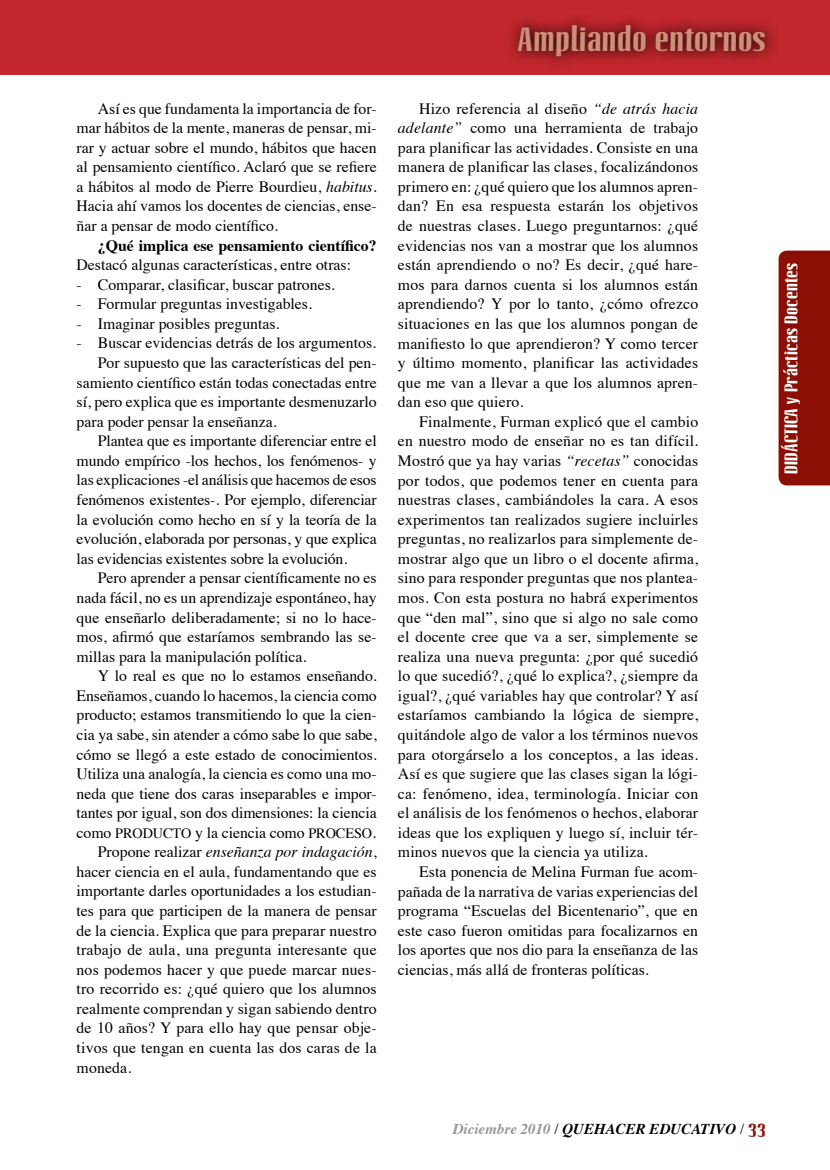
<style>
.page{position:relative;width:830px;height:1170px;background:#fff}
.page>*{position:absolute;margin:0;border:0;box-sizing:border-box;transform-origin:0 0}
.t1{font:700 33px "Linotype Octane";color:#cd8f79}
.t2{font:700 18px "Linotype Octane";color:#fff}
.t3{font:15.75px/19.5px "Times";color:#000;text-align:justify}
.t4{font:italic 15.75px "Times";color:#000}
.t5{font:700 15.75px "Times";color:#000}
.t6{font:italic 700 15px "Times";color:#000}
.s1{font-style:italic}
.s2{font-size:14.25px}
.s3{font-style:normal}
.s4{color:#939598}
.s5{font-weight:400;font-style:normal}
.s6{font-family:"Linotype Octane";font-style:normal;font-size:18px;color:#8b0f04}
</style>
<div class="page">
<div style="left:778px;top:250px;width:51px;height:235px;background:#8b0f04"></div>
<div style="left:0;top:0;width:829px;height:74px;background:#c1272d"></div>
<svg style="left:511px;top:18px;width:263px;height:46px"></svg>
<p class="t3" style="left:77px;top:97px;width:301px;text-indent:21px">Así es que fundamenta la importancia de for&shy;mar hábitos de la mente, maneras de pensar, mi&shy;rar y actuar sobre el mundo, hábitos que hacen al pensamiento científico. Aclaró que se refiere a hábitos al modo de Pierre Bourdieu, <span class="s1">habitus</span>.<br>Hacia ahí vamos los docentes de ciencias, ense&shy;ñar a pensar de modo científico.</p>
<p class="t5" style="left:98px;top:230px;width:280px">¿Qué implica ese pensamiento científico?</p>
<p class="t3" style="left:77px;top:254px;width:276px">Destacó algunas características, entre otras:</p>
<p class="t3" style="left:77px;top:273px;width:259px">- Comparar, clasificar, buscar patrones.</p>
<p class="t3" style="left:77px;top:293px;width:237px">- Formular preguntas investigables.</p>
<p class="t3" style="left:77px;top:312px;width:204px">- Imaginar posibles preguntas.</p>
<p class="t3" style="left:77px;top:332px;width:301px">- Buscar evidencias detrás de los argumentos.</p>
<p class="t3" style="left:98px;top:351px;width:280px">Por supuesto que las características del pen-</p>
<p class="t3" style="left:77px;top:371px;width:301px">samiento científico están todas conectadas entre</p>
<p class="t3" style="left:77px;top:391px;width:301px">sí, pero explica que es importante desmenuzarlo</p>
<p class="t3" style="left:77px;top:410px;width:201px">para poder pensar la enseñanza.</p>
<p class="t3" style="left:98px;top:430px;width:280px">Plantea que es importante diferenciar entre el</p>
<p class="t3" style="left:77px;top:449px;width:301px">mundo empírico -los hechos, los fenómenos- y</p>
<p class="t3" style="left:77px;top:469px;width:301px">las explicaciones -el análisis que hacemos de esos</p>
<p class="t3" style="left:77px;top:488px;width:301px">fenómenos existentes-. Por ejemplo, diferenciar</p>
<p class="t3" style="left:77px;top:508px;width:301px">la evolución como hecho en sí y la teoría de la</p>
<p class="t3" style="left:77px;top:527px;width:301px">evolución, elaborada por personas, y que explica</p>
<p class="t3" style="left:77px;top:547px;width:272px">las evidencias existentes sobre la evolución.</p>
<p class="t3" style="left:98px;top:567px;width:280px">Pero aprender a pensar científicamente no es</p>
<p class="t3" style="left:77px;top:586px;width:301px">nada fácil, no es un aprendizaje espontáneo, hay</p>
<p class="t3" style="left:77px;top:606px;width:301px">que enseñarlo deliberadamente; si no lo hace-</p>
<p class="t3" style="left:77px;top:625px;width:301px">mos, afirmó que estaríamos sembrando las se-</p>
<p class="t3" style="left:77px;top:645px;width:231px">millas para la manipulación política.</p>
<p class="t3" style="left:98px;top:664px;width:280px">Y lo real es que no lo estamos enseñando.</p>
<p class="t3" style="left:77px;top:684px;width:301px">Enseñamos, cuando lo hacemos, la ciencia como</p>
<p class="t3" style="left:77px;top:704px;width:301px">producto; estamos transmitiendo lo que la cien-</p>
<p class="t3" style="left:77px;top:723px;width:301px">cia ya sabe, sin atender a cómo sabe lo que sabe,</p>
<p class="t3" style="left:77px;top:743px;width:301px">cómo se llegó a este estado de conocimientos.</p>
<p class="t3" style="left:77px;top:762px;width:301px">Utiliza una analogía, la ciencia es como una mo-</p>
<p class="t3" style="left:77px;top:782px;width:301px">neda que tiene dos caras inseparables e impor-</p>
<p class="t3" style="left:77px;top:801px;width:301px">tantes por igual, son dos dimensiones: la ciencia</p>
<p class="t3" style="left:77px;top:821px;width:301px">como <span class="s2">PRODUCTO</span> y la ciencia como <span class="s2">PROCESO</span>.</p>
<p class="t4" style="left:98px;top:838px;width:280px"><span class="s3">Propone realizar</span> enseñanza por indagación<span class="s3">,</span></p>
<p class="t3" style="left:77px;top:860px;width:301px">hacer ciencia en el aula, fundamentando que es</p>
<p class="t3" style="left:77px;top:880px;width:301px">importante darles oportunidades a los estudian-</p>
<p class="t3" style="left:77px;top:899px;width:301px">tes para que participen de la manera de pensar</p>
<p class="t3" style="left:77px;top:919px;width:301px">de la ciencia. Explica que para preparar nuestro</p>
<p class="t3" style="left:77px;top:938px;width:301px">trabajo de aula, una pregunta interesante que</p>
<p class="t3" style="left:77px;top:958px;width:301px">nos podemos hacer y que puede marcar nues-</p>
<p class="t3" style="left:77px;top:977px;width:301px">tro recorrido es: ¿qué quiero que los alumnos</p>
<p class="t3" style="left:77px;top:997px;width:301px">realmente comprendan y sigan sabiendo dentro</p>
<p class="t3" style="left:77px;top:1016px;width:301px">de 10 años? Y para ello hay que pensar obje-</p>
<p class="t3" style="left:77px;top:1036px;width:301px">tivos que tengan en cuenta las dos caras de la</p>
<p class="t3" style="left:77px;top:1056px;width:56px">moneda.</p>
<h1 class="t1" style="left:517px;top:20px;width:250px">Ampliando entornos</h1>
<p class="t3" style="left:398px;top:97px;width:301px;text-indent:21px">Hizo referencia al diseño <span class="s1">“de atrás hacia adelante”</span> como una herramienta de trabajo para planificar las actividades. Consiste en una manera de planificar las clases, focalizándonos primero en: ¿qué quiero que los alumnos apren&shy;dan? En esa respuesta estarán los objetivos de nuestras clases. Luego preguntarnos: ¿qué evidencias nos van a mostrar que los alumnos están aprendiendo o no? Es decir, ¿qué hare&shy;mos para darnos cuenta si los alumnos están aprendiendo? Y por lo tanto, ¿cómo ofrezco situaciones en las que los alumnos pongan de manifiesto lo que aprendieron? Y como tercer y último momento, planificar las actividades que me van a llevar a que los alumnos apren&shy;dan eso que quiero.</p>
<p class="t3" style="left:398px;top:410px;width:301px;text-indent:21px">Finalmente, Furman explicó que el cambio en nuestro modo de enseñar no es tan difícil.<br>Mostró que ya hay varias <span class="s1">“recetas”</span> conocidas por todos, que podemos tener en cuenta para nuestras clases, cambiándoles la cara. A esos experimentos tan realizados sugiere incluirles preguntas, no realizarlos para simplemente de&shy;mostrar algo que un libro o el docente afirma, sino para responder preguntas que nos plantea&shy;mos. Con esta postura no habrá experimentos que “den mal”, sino que si algo no sale como el docente cree que va a ser, simplemente se realiza una nueva pregunta: ¿por qué sucedió lo que sucedió?, ¿qué lo explica?, ¿siempre da igual?, ¿qué variables hay que controlar? Y así estaríamos cambiando la lógica de siempre, quitándole algo de valor a los términos nuevos para otorgárselo a los conceptos, a las ideas.<br>Así es que sugiere que las clases sigan la lógi&shy;ca: fenómeno, idea, terminología. Iniciar con el análisis de los fenómenos o hechos, elaborar ideas que los expliquen y luego sí, incluir tér&shy;minos nuevos que la ciencia ya utiliza.</p>
<p class="t3" style="left:398px;top:860px;width:301px;text-indent:21px">Esta ponencia de Melina Furman fue acom&shy;pañada de la narrativa de varias experiencias del programa “Escuelas del Bicentenario”, que en este caso fueron omitidas para focalizarnos en los aportes que nos dio para la enseñanza de las ciencias, más allá de fronteras políticas.</p>
<p class="t2" style="left:780px;top:474px;width:213px;rotate:-90deg">DIDÁCTICA y Prácticas Docentes</p>
<p class="t6" style="left:452px;top:1114px;width:315px"><span class="s4">Diciembre 2010</span> <span class="s5">/</span> QUEHACER EDUCATIVO <span class="s5">/</span> <span class="s6">33</span></p>
</div>
